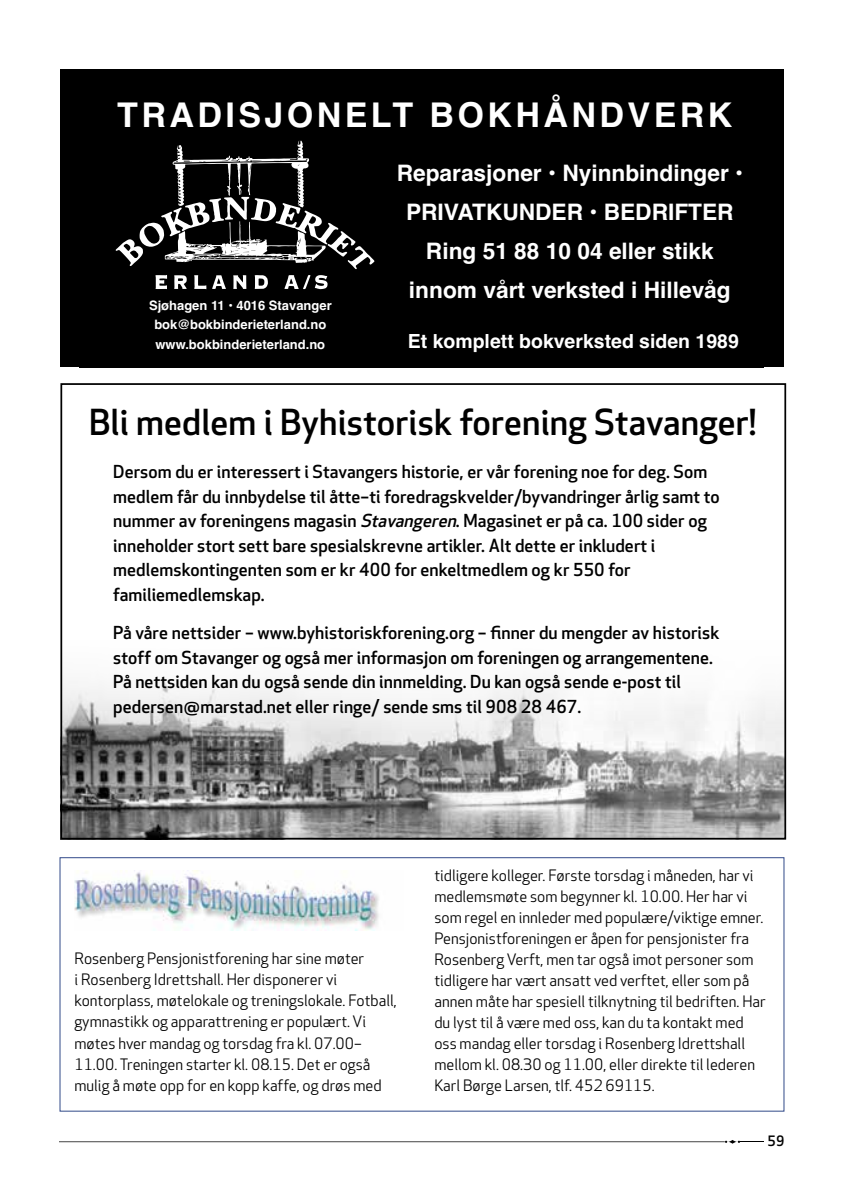
<style>
.page{position:relative;width:844px;height:1191px;background:#fff}
.page>*{position:absolute;margin:0;border:0;box-sizing:border-box;transform-origin:0 0}
.t1{font:35px "Apex New PS Medium Tabular";letter-spacing:.005em;color:#000}
.t2{font:700 33.95px "Helvetica";letter-spacing:.1em;color:#fff}
.t3{font:700 22.75px/38.9px "Helvetica";color:#fff;text-align:center}
.t4{font:700 19.43px "Helvetica";color:#fff}
.t5{font:17.5px/24.5px "Apex New PS Medium Tabular";letter-spacing:.005em;color:#000}
.t6{font:15.4px/21px "Apex New PS Book Tabular";color:#000}
.t7{font:14px "Apex New PS Medium Tabular";color:#000}
.t8{font:700 12.95px/19.4px "Helvetica";color:#fff;text-align:center}
.s1{font-style:italic}
</style>
<div class="page">
<svg style="left:724px;top:1140px;width:39px;height:3px"></svg>
<hr style="left:60px;top:1141px;width:664px;height:1px;background:#000">
<div style="left:60px;top:69px;width:724px;height:298px;background:#000"></div>
<img style="left:63px;top:680px;width:720px;height:156px">
<div style="left:60px;top:383px;width:726px;height:456px;border:2px solid #000"></div>
<svg style="left:174px;top:275px;width:13px;height:14px"></svg>
<svg style="left:233px;top:275px;width:13px;height:14px"></svg>
<svg style="left:255px;top:275px;width:13px;height:14px"></svg>
<svg style="left:155px;top:275px;width:12px;height:14px"></svg>
<svg style="left:212px;top:275px;width:14px;height:14px"></svg>
<svg style="left:194px;top:275px;width:12px;height:14px"></svg>
<svg style="left:284px;top:275px;width:43px;height:14px"></svg>
<svg style="left:115px;top:140px;width:259px;height:129px"></svg>
<div style="left:60px;top:857px;width:724px;height:254px;background:#fff;border:1px solid #314a89"></div>
<img style="left:74px;top:871px;width:305px;height:59px">
<h2 class="t2" style="left:117px;top:88px;width:616px">TRADISJONELT BOKHÅNDVERK</h2>
<p class="t8" style="left:149px;top:295px;width:184px">Sjøhagen 11 • 4016 Stavanger bok@bokbinderieterland.no www.bokbinderieterland.no</p>
<h3 class="t3" style="left:396px;top:154px;width:348px">Reparasjoner • Nyinnbindinger •<br>PRIVATKUNDER • BEDRIFTER<br>Ring 51 88 10 04 eller stikk innom vårt verksted i Hillevåg</h3>
<p class="t4" style="left:408px;top:326px;width:332px">Et komplett bokverksted siden 1989</p>
<h1 class="t1" style="left:89px;top:402px;width:668px">Bli medlem i Byhistorisk forening Stavanger!</h1>
<p class="t5" style="left:113px;top:460px;width:608px">Dersom du er interessert i Stavangers historie, er vår forening noe for deg. Som medlem får du innbydelse til åtte–ti foredragskvelder/byvandringer årlig samt to nummer av foreningens magasin <span class="s1">Stavangeren</span>. Magasinet er på ca. 100 sider og inneholder stort sett bare spesialskrevne artikler. Alt dette er inkludert i medlemskontingenten som er kr 400 for enkeltmedlem og kr 550 for familiemedlemskap.</p>
<p class="t5" style="left:113px;top:621px;width:607px">På våre nettsider – www.byhistoriskforening.org – finner du mengder av historisk stoff om Stavanger og også mer informasjon om foreningen og arrangementene.<br>På nettsiden kan du også sende din innmelding. Du kan også sende e-post til pedersen@marstad.net eller ringe/ sende sms til 908 28 467.</p>
<p class="t6" style="left:74px;top:949px;width:323px">Rosenberg Pensjonistforening har sine møter<br>i Rosenberg Idrettshall. Her disponerer vi kontorplass, møtelokale og treningslokale. Fotball, gymnastikk og apparattrening er populært. Vi møtes hver mandag og torsdag fra kl. 07.00– 11.00. Treningen starter kl. 08.15. Det er også mulig å møte opp for en kopp kaffe, og drøs med</p>
<p class="t6" style="left:434px;top:865px;width:333px">tidligere kolleger. Første torsdag i måneden, har vi medlemsmøte som begynner kl. 10.00. Her har vi som regel en innleder med populære/viktige emner.<br>Pensjonistforeningen er åpen for pensjonister fra Rosenberg Verft, men tar også imot personer som tidligere har vært ansatt ved verftet, eller som på annen måte har spesiell tilknytning til bedriften. Har du lyst til å være med oss, kan du ta kontakt med oss mandag eller torsdag i Rosenberg Idrettshall mellom kl. 08.30 og 11.00, eller direkte til lederen Karl Børge Larsen, tlf. 452 69115.</p>
<p class="t7" style="left:767px;top:1132px;width:18px">59</p>
</div>
